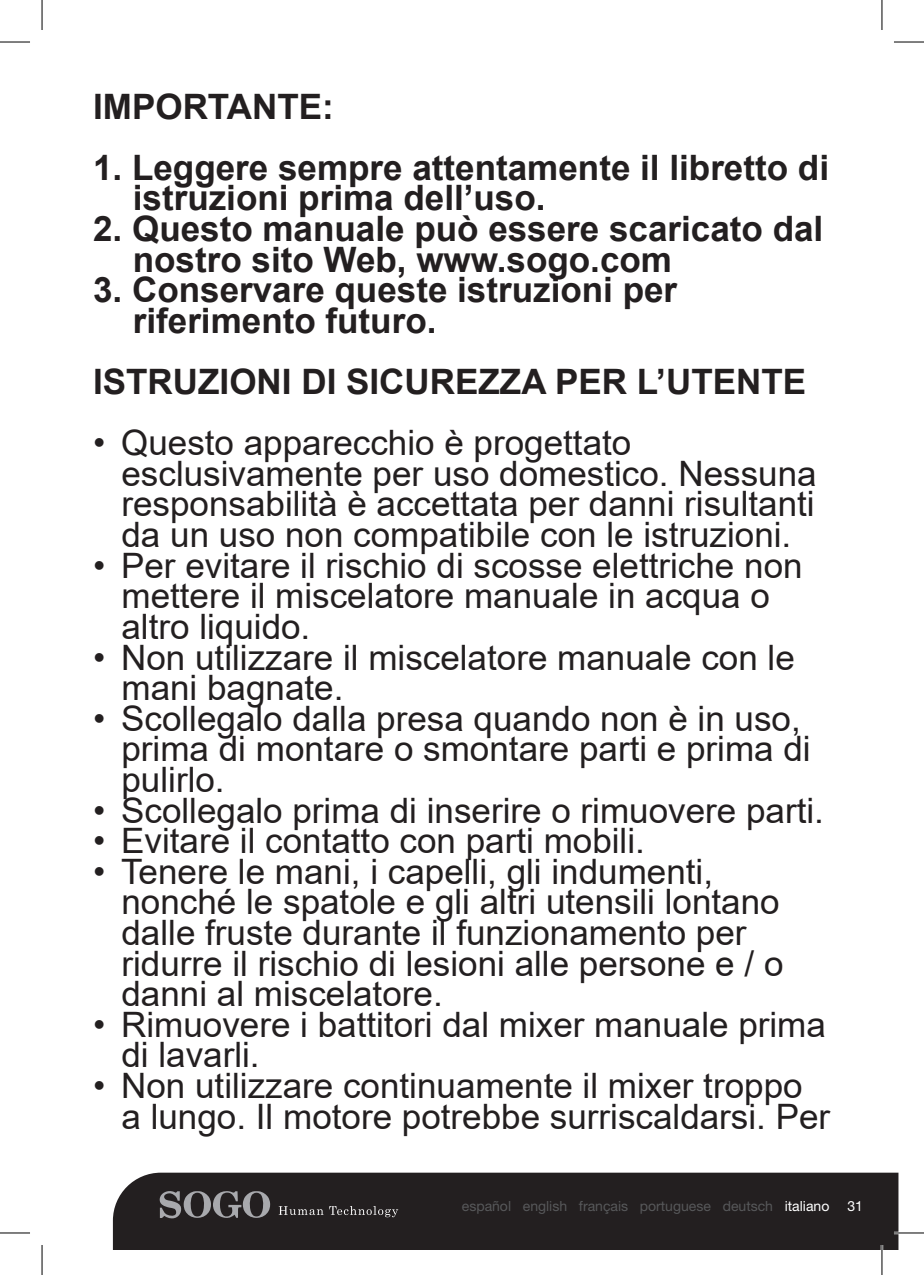
<style>
.page{position:relative;width:924px;height:1275px;background:#fff}
.page>*{position:absolute;margin:0;border:0;box-sizing:border-box;transform-origin:0 0}
.t1{font:35px/30.6px "Arial";color:#231f20}
.t2{font:700 35px/30.6px "Arial";color:#231f20}
.t3{font:14px "Helvetica Neue LT Std";color:#57585a}
.t4{font:14px "Helvetica Neue LT Std";color:#fff}
.s1{color:#fff}
</style>
<div class="page">
<div style="left:113px;top:1172px;width:785px;height:78px;background:#231f20"></div>
<svg style="left:159px;top:1189px;width:111px;height:29px;background:#565456"></svg>
<svg style="left:278px;top:1206px;width:120px;height:11px"></svg>
<hr style="left:893px;top:1231px;width:30px;height:3px;background:#fff">
<hr style="left:880px;top:1245px;width:2px;height:30px;background:#fff">
<hr style="left:0;top:42px;width:30px;height:1px;background:#000">
<hr style="left:893px;top:42px;width:30px;height:1px;background:#000">
<hr style="left:0;top:1232px;width:30px;height:1px;background:#000">
<hr style="left:893px;top:1232px;width:30px;height:1px;background:#000">
<hr style="left:42px;top:0;width:1px;height:30px;background:#000">
<hr style="left:42px;top:1245px;width:1px;height:30px;background:#000">
<hr style="left:881px;top:0;width:1px;height:30px;background:#000">
<hr style="left:881px;top:1245px;width:1px;height:30px;background:#000">
<p class="t2" style="left:93px;top:91px;width:242px">IMPORTANTE:</p>
<p class="t2" style="left:133px;top:153px;width:697px;text-indent:-40px">1. Leggere sempre attentamente il libretto di istruzioni prima dell’uso.</p>
<p class="t2" style="left:133px;top:214px;width:691px;text-indent:-40px">2. Questo manuale può essere scaricato dal nostro sito Web, www.sogo.com</p>
<p class="t2" style="left:133px;top:275px;width:545px;text-indent:-40px">3. Conservare queste istruzioni per riferimento futuro.</p>
<p class="t2" style="left:93px;top:367px;width:714px">ISTRUZIONI DI SICUREZZA PER L’UTENTE</p>
<p class="t1" style="left:121px;top:427px;width:696px;text-indent:-28px">• Questo apparecchio è progettato esclusivamente per uso domestico. Nessuna responsabilità è accettata per danni risultanti da un uso non compatibile con le istruzioni.</p>
<p class="t1" style="left:121px;top:550px;width:682px;text-indent:-28px">• Per evitare il rischio di scosse elettriche non mettere il miscelatore manuale in acqua o altro liquido.</p>
<p class="t1" style="left:121px;top:641px;width:674px;text-indent:-28px">• Non utilizzare il miscelatore manuale con le mani bagnate.</p>
<p class="t1" style="left:121px;top:703px;width:690px;text-indent:-28px">• Scollegalo dalla presa quando non è in uso, prima di montare o smontare parti e prima di pulirlo.</p>
<p class="t1" style="left:93px;top:794px;width:732px">• Scollegalo prima di inserire o rimuovere parti.</p>
<p class="t1" style="left:93px;top:825px;width:553px">• Evitare il contatto con parti mobili.</p>
<p class="t1" style="left:121px;top:856px;width:663px;text-indent:-28px">• Tenere le mani, i capelli, gli indumenti, nonché le spatole e gli altri utensili lontano dalle fruste durante il funzionamento per ridurre il rischio di lesioni alle persone e / o danni al miscelatore.</p>
<p class="t1" style="left:121px;top:1009px;width:705px;text-indent:-28px">• Rimuovere i battitori dal mixer manuale prima di lavarli.</p>
<p class="t1" style="left:121px;top:1070px;width:710px;text-indent:-28px">• Non utilizzare continuamente il mixer troppo a lungo. Il motore potrebbe surriscaldarsi. Per</p>
<p class="t3" style="left:461px;top:1197px;width:369px">español english français portuguese deutsch <span class="s1">italiano</span></p>
<p class="t4" style="left:846px;top:1197px;width:17px">31</p>
</div>
